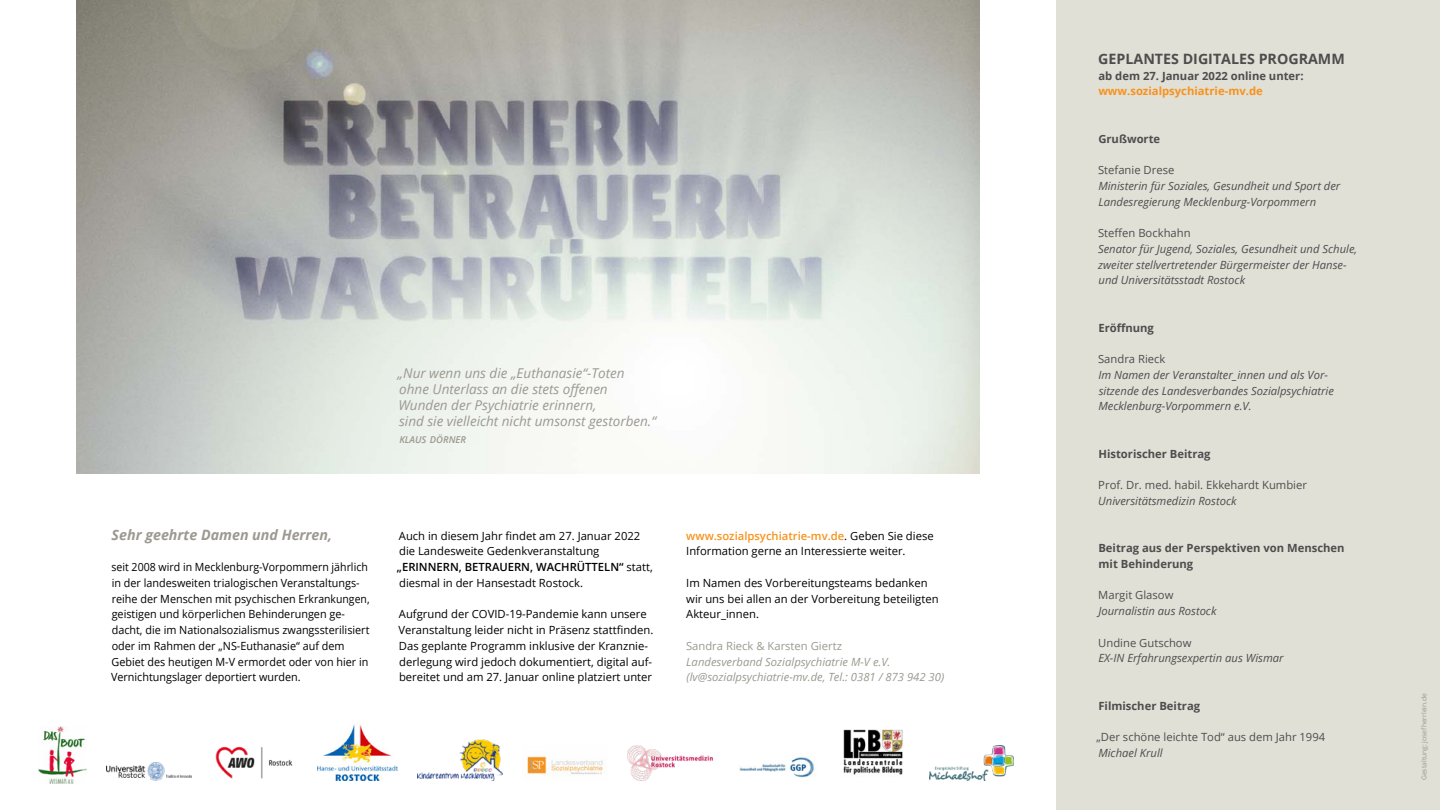
<style>
.page{position:relative;width:1440px;height:810px;background:#fff}
.page>*{position:absolute;margin:0;border:0;box-sizing:border-box;transform-origin:0 0}
.t1{font:700 14.25px "Open Sans";color:#4d4d4d}
.t2{font:italic 700 14.25px "Open Sans";color:#9b9990}
.t3{font:italic 13.5px/16.2px "Open Sans";color:#9b9990}
.t4{font:11.25px/15.8px "Open Sans";color:#000}
.t5{font:italic 11.25px/15.8px "Open Sans";color:#4d4d4d}
.t6{font:11.25px/15.8px "Open Sans";color:#000;scale:.94 1}
.t7{font:700 11.25px/15.8px "Open Sans";color:#4d4d4d}
.t8{font:11.25px "Open Sans";color:#4d4d4d}
.t9{font:italic 11.25px/15.8px "Open Sans";color:#9b9990}
.t10{font:700 11.25px "Open Sans";color:#f7921c}
.t11{font:11.25px "Open Sans";color:#9b9990}
.t12{font:italic 600 9.45px "Open Sans";color:#9b9990}
.t13{font:6.75px "Open Sans";color:#9b9990}
.s1{font-weight:600}
.s2{font-weight:600;color:#f7921c}
</style>
<div class="page">
<div style="left:1056px;top:0;width:384px;height:810px;background:#e1e0d7"></div>
<img style="left:76px;top:0;width:904px;height:474px">
<img style="left:843px;top:729px;width:60px;height:46px">
<img style="left:628px;top:746px;width:84px;height:34px">
<img style="left:39px;top:727px;width:48px;height:56px">
<img style="left:215px;top:747px;width:78px;height:32px">
<img style="left:418px;top:740px;width:84px;height:40px">
<img style="left:107px;top:763px;width:85px;height:17px">
<img style="left:317px;top:724px;width:80px;height:56px">
<img style="left:527px;top:756px;width:76px;height:19px">
<img style="left:739px;top:757px;width:76px;height:21px">
<img style="left:929px;top:745px;width:85px;height:35px">
<p class="t3" style="left:398px;top:364px;width:260px">„Nur wenn uns die „Euthanasie“-Toten ohne Unterlass an die stets offenen Wunden der Psychiatrie erinnern,<br>sind sie vielleicht nicht umsonst gestorben.“</p>
<p class="t12" style="left:399px;top:433px;width:68px">KLAUS DÖRNER</p>
<p class="t2" style="left:112px;top:524px;width:222px">Sehr geehrte Damen und Herren,</p>
<p class="t6" style="left:111px;top:559px;width:277px">seit 2008 wird in Mecklenburg-Vorpommern jährlich in der landesweiten trialogischen Veranstaltungs&shy;reihe der Menschen mit psychischen Erkrankungen, geistigen und körperlichen Behinderungen ge&shy;dacht, die im Nationalsozialismus zwangssterilisiert oder im Rahmen der „NS-Euthanasie“ auf dem Gebiet des heutigen M-V ermordet oder von hier in Vernichtungslager deportiert wurden.</p>
<p class="t4" style="left:397px;top:527px;width:257px">Auch in diesem Jahr findet am 27. Januar 2022 die Landesweite Gedenkveranstaltung <span class="s1">„ERINNERN, BETRAUERN, WACHRÜTTELN“</span> statt, diesmal in der Hansestadt Rostock.</p>
<p class="t4" style="left:398px;top:606px;width:256px">Aufgrund der COVID-19-Pandemie kann unsere Veranstaltung leider nicht in Präsenz stattfinden.<br>Das geplante Programm inklusive der Kranznie&shy;derlegung wird jedoch dokumentiert, digital auf&shy;bereitet und am 27. Januar online platziert unter</p>
<p class="t4" style="left:686px;top:527px;width:249px"><span class="s2">www.sozialpsychiatrie-mv.de</span>. Geben Sie diese<br>Information gerne an Interessierte weiter.</p>
<p class="t4" style="left:686px;top:575px;width:254px">Im Namen des Vorbereitungsteams bedanken wir uns bei allen an der Vorbereitung beteiligten<br>Akteur_innen.</p>
<p class="t11" style="left:686px;top:638px;width:157px">Sandra Rieck &amp; Karsten Giertz</p>
<p class="t9" style="left:686px;top:653px;width:259px">Landesverband Sozialpsychiatrie M-V e.V. (lv@sozialpsychiatrie-mv.de, Tel.: 0381 / 873 942 30)</p>
<p class="t1" style="left:1098px;top:49px;width:248px">GEPLANTES DIGITALES PROGRAMM</p>
<p class="t7" style="left:1098px;top:67px;width:207px">ab dem 27. Januar 2022 online unter:</p>
<p class="t10" style="left:1098px;top:83px;width:166px">www.sozialpsychiatrie-mv.de</p>
<p class="t7" style="left:1098px;top:130px;width:63px">Grußworte</p>
<p class="t8" style="left:1098px;top:162px;width:78px">Stefanie Drese</p>
<p class="t5" style="left:1098px;top:178px;width:244px">Ministerin für Soziales, Gesundheit und Sport der<br>Landesregierung Mecklenburg-Vorpommern</p>
<p class="t8" style="left:1098px;top:225px;width:94px">Steffen Bockhahn</p>
<p class="t5" style="left:1098px;top:241px;width:261px">Senator für Jugend, Soziales, Gesundheit und Schule, zweiter stellvertretender Bürgermeister der Hanse&shy;und Universitätsstadt Rostock</p>
<p class="t7" style="left:1098px;top:319px;width:57px">Eröffnung</p>
<p class="t8" style="left:1098px;top:351px;width:69px">Sandra Rieck</p>
<p class="t5" style="left:1098px;top:367px;width:237px">Im Namen der Veranstalter_innen und als Vor&shy;sitzende des Landesverbandes Sozialpsychiatrie<br>Mecklenburg-Vorpommern e.V.</p>
<p class="t7" style="left:1098px;top:445px;width:114px">Historischer Beitrag</p>
<p class="t8" style="left:1098px;top:477px;width:210px">Prof. Dr. med. habil. Ekkehardt Kumbier</p>
<p class="t5" style="left:1098px;top:493px;width:140px">Universitätsmedizin Rostock</p>
<p class="t7" style="left:1098px;top:540px;width:248px">Beitrag aus der Perspektiven von Menschen mit Behinderung</p>
<p class="t8" style="left:1098px;top:588px;width:77px">Margit Glasow</p>
<p class="t5" style="left:1098px;top:603px;width:120px">Journalistin aus Rostock</p>
<p class="t8" style="left:1098px;top:635px;width:95px">Undine Gutschow</p>
<p class="t5" style="left:1098px;top:650px;width:187px">EX-IN Erfahrungsexpertin aus Wismar</p>
<p class="t7" style="left:1098px;top:697px;width:103px">Filmischer Beitrag</p>
<p class="t8" style="left:1096px;top:729px;width:230px">„Der schöne leichte Tod“ aus dem Jahr 1994</p>
<p class="t5" style="left:1098px;top:745px;width:66px">Michael Krull</p>
<p class="t13" style="left:1419px;top:780px;width:89px;rotate:-90deg">Gestaltung: josefherrlein.de</p>
</div>
